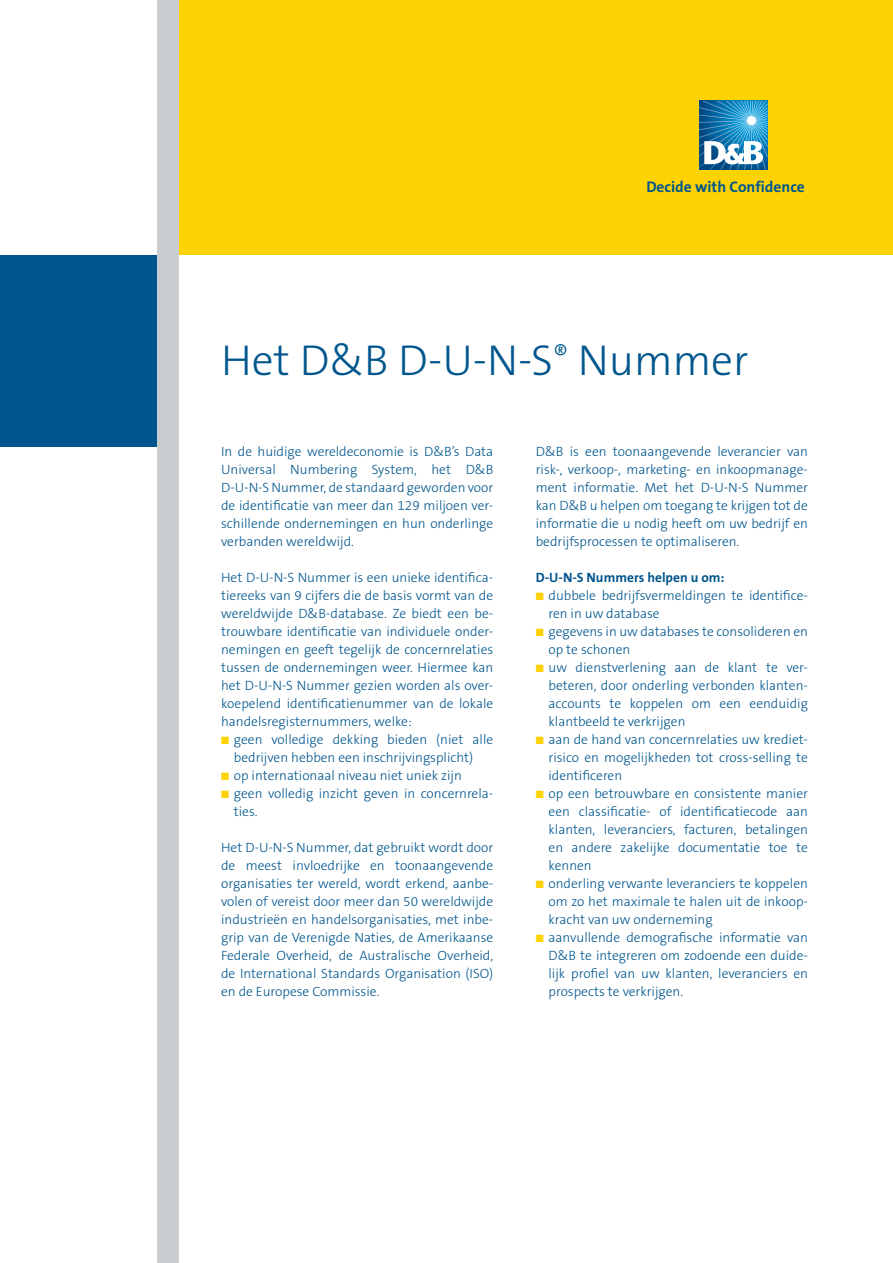
<style>
.page{position:relative;width:893px;height:1263px;background:#fff}
.page>*{position:absolute;margin:0;border:0;box-sizing:border-box;transform-origin:0 0}
.t1{font:300 43.5px "The Sans B3";color:#00568d}
.t2{font:700 15.45px "The Sans B7";color:#00568d}
.t3{font:300 13.5px/18px "The Sans B3";color:#00568d;text-align:justify}
.t4{font:700 13.5px "The Sans B7";color:#00568d}
.s1{color:#fed304}
</style>
<div class="page">
<div style="left:169px;top:0;width:724px;height:255px;background:#fed304"></div>
<div style="left:0;top:255px;width:172px;height:191px;background:#00568d"></div>
<div style="left:157px;top:0;width:22px;height:1263px;background:#c9cdd0"></div>
<svg style="left:699px;top:101px;width:68px;height:68px;background:#509bc5"></svg>
<p class="t2" style="left:646px;top:181px;width:160px">Decide with Confidence</p>
<h1 class="t1" style="left:221px;top:342px;width:529px">Het D&amp;B D-U-N-S<sup>®</sup> Nummer</h1>
<p class="t3" style="left:221px;top:443px;width:274px">In de huidige wereldeconomie is D&amp;B’s Data Universal Numbering System, het D&amp;B D-U-N-S Nummer, de standaard geworden voor de identificatie van meer dan 129 miljoen ver&shy;schillende ondernemingen en hun onderlinge verbanden wereldwijd.</p>
<p class="t3" style="left:221px;top:569px;width:274px">Het D-U-N-S Nummer is een unieke identifica&shy;tiereeks van 9 cijfers die de basis vormt van de wereldwijde D&amp;B-database. Ze biedt een be&shy;trouwbare identificatie van individuele onder&shy;nemingen en geeft tegelijk de concernrelaties tussen de ondernemingen weer. Hiermee kan het D-U-N-S Nummer gezien worden als over&shy;koepelend identificatienummer van de lokale handelsregisternummers, welke:</p>
<p class="t3" style="left:221px;top:731px;width:274px;text-align:center"><span class="s1">■</span> geen volledige dekking bieden (niet alle bedrijven hebben een inschrijvingsplicht)</p>
<p class="t3" style="left:221px;top:767px;width:242px"><span class="s1">■</span> op internationaal niveau niet uniek zijn</p>
<p class="t3" style="left:234px;top:785px;width:261px;text-indent:-13px"><span class="s1">■</span> geen volledig inzicht geven in concernrela&shy;ties.</p>
<p class="t3" style="left:221px;top:839px;width:274px">Het D-U-N-S Nummer, dat gebruikt wordt door de meest invloedrijke en toonaangevende organisaties ter wereld, wordt erkend, aanbe&shy;volen of vereist door meer dan 50 wereldwijde industrieën en handelsorganisaties, met inbe&shy;grip van de Verenigde Naties, de Amerikaanse Federale Overheid, de Australische Overheid, de International Standards Organisation (ISO) en de Europese Commissie.</p>
<p class="t3" style="left:536px;top:443px;width:274px">D&amp;B is een toonaangevende leverancier van risk-, verkoop-, marketing- en inkoopmanage&shy;ment informatie. Met het D-U-N-S Nummer kan D&amp;B u helpen om toegang te krijgen tot de informatie die u nodig heeft om uw bedrijf en bedrijfsprocessen te optimaliseren.</p>
<p class="t4" style="left:536px;top:572px;width:190px">D-U-N-S Nummers helpen u om:</p>
<p class="t3" style="left:549px;top:587px;width:261px;text-indent:-13px"><span class="s1">■</span> dubbele bedrijfsvermeldingen te identifice&shy;ren in uw database</p>
<p class="t3" style="left:549px;top:623px;width:261px;text-indent:-13px"><span class="s1">■</span> gegevens in uw databases te consolideren en op te schonen</p>
<p class="t3" style="left:549px;top:659px;width:261px;text-indent:-13px"><span class="s1">■</span> uw dienstverlening aan de klant te ver&shy;beteren, door onderling verbonden klanten&shy;accounts te koppelen om een eenduidig klantbeeld te verkrijgen</p>
<p class="t3" style="left:549px;top:731px;width:261px;text-indent:-13px"><span class="s1">■</span> aan de hand van concernrelaties uw krediet&shy;risico en mogelijkheden tot cross-selling te identificeren</p>
<p class="t3" style="left:549px;top:785px;width:261px;text-indent:-13px"><span class="s1">■</span> op een betrouwbare en consistente manier een classificatie- of identificatiecode aan klanten, leveranciers, facturen, betalingen en andere zakelijke documentatie toe te kennen</p>
<p class="t3" style="left:549px;top:875px;width:261px;text-indent:-13px"><span class="s1">■</span> onderling verwante leveranciers te koppelen om zo het maximale te halen uit de inkoop&shy;kracht van uw onderneming</p>
<p class="t3" style="left:549px;top:929px;width:261px;text-indent:-13px"><span class="s1">■</span> aanvullende demografische informatie van D&amp;B te integreren om zodoende een duide&shy;lijk profiel van uw klanten, leveranciers en prospects te verkrijgen.</p>
</div>
